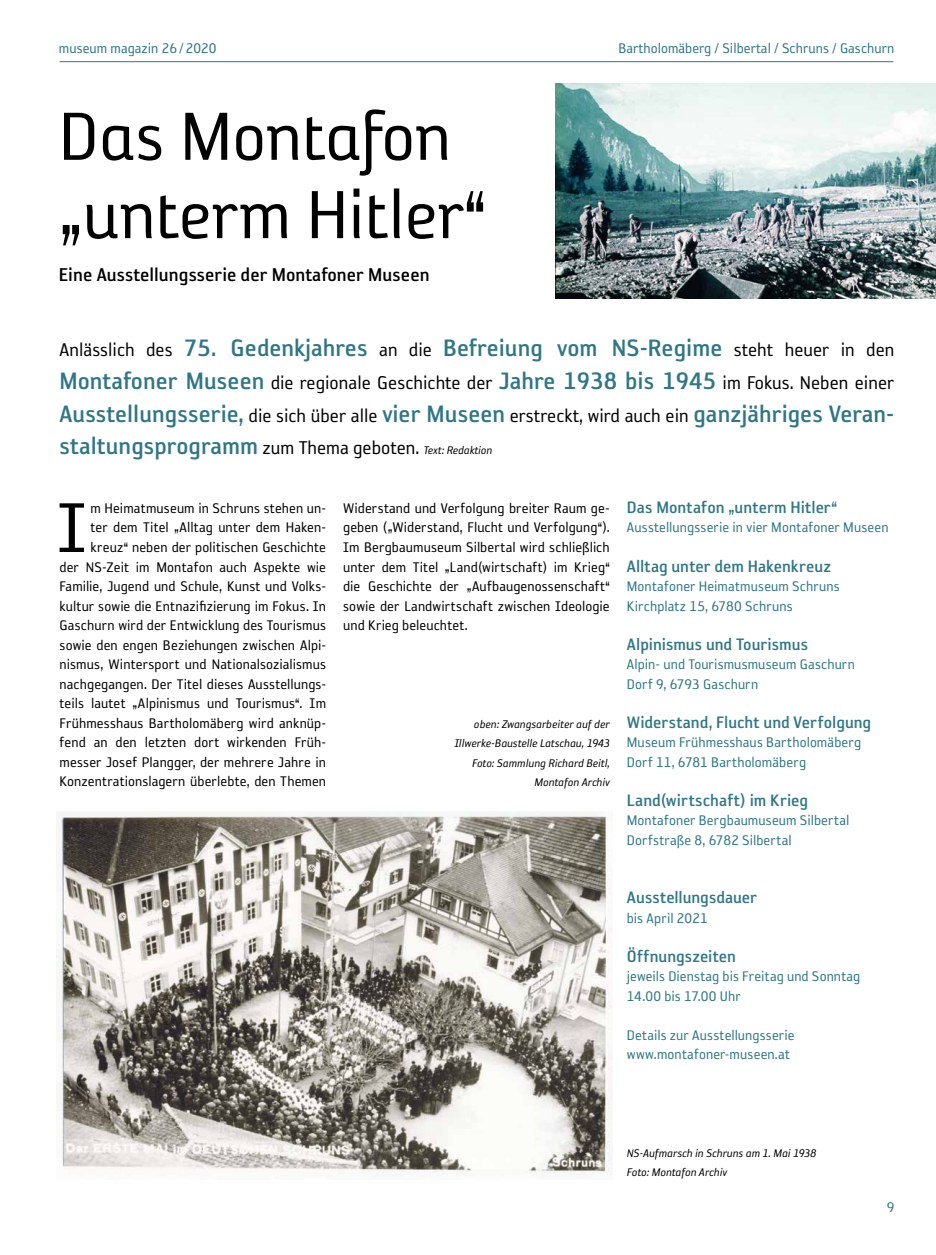
<style>
.page{position:relative;width:936px;height:1255px;background:#fff}
.page>*{position:absolute;margin:0;border:0;box-sizing:border-box;transform-origin:0 0}
.t1{font:81px "Reykjavik One A Gauge";color:#000}
.t2{font:78.3px/78.3px "Reykjavik Two A Gauge";color:#000}
.t3{font:27.3px/32.7px "Reykjavik One B Gauge";color:#317684}
.t4{font:21.3px "Reykjavik One A Gauge";color:#000}
.t5{font:21.3px "Reykjavik One B Gauge";color:#000}
.t6{font:19.05px "Reykjavik One B Gauge";color:#317684}
.t7{font:16.05px/19.5px "Reykjavik One A Gauge";letter-spacing:.005em;color:#000;text-align:right}
.t8{font:16.05px/19.5px "Reykjavik One A Gauge";letter-spacing:.005em;color:#317684}
.t9{font:italic 12.75px/19.5px "Reykjavik One A Gauge";letter-spacing:.005em;color:#000;text-align:right}
.s1{font-family:"Reykjavik One A Gauge";font-size:21.3px;color:#000}
.s2{font-family:"Reykjavik One B Gauge";font-size:27.3px;color:#317684}
.s3{font-family:"Reykjavik One A Gauge";font-style:italic;font-size:12.75px;color:#000}
</style>
<div class="page">
<img style="left:56px;top:811px;width:556px;height:364px">
<img style="left:556px;top:84px;width:379px;height:214px">
<hr style="left:60px;top:61px;width:833px;height:1px;background:#317684">
<p class="t8" style="left:59px;top:38px;width:159px">museum magazin 26 / 2020</p>
<h2 class="t2" style="left:59px;top:97px;width:428px">Das Montafon „unterm Hitler“</h2>
<h3 class="t5" style="left:59px;top:263px;width:372px">Eine Ausstellungsserie der Montafoner Museen</h3>
<p class="t8" style="left:618px;top:38px;width:277px">Bartholomäberg / Silbertal / Schruns / Gaschurn</p>
<h3 class="t3" style="left:60px;top:332px;width:836px"><span class="s1">Anlässlich des</span> 75. Gedenkjahres <span class="s1">an die</span> Befreiung vom NS-Regime <span class="s1">steht heuer in den</span></h3>
<h3 class="t4" style="left:60px;top:371px;width:836px"><span class="s2">Montafoner Museen</span> die regionale Geschichte der <span class="s2">Jahre 1938 bis 1945</span> im Fokus. Neben einer</h3>
<h3 class="t3" style="left:60px;top:397px;width:836px">Ausstellungsserie, <span class="s1">die sich über alle</span> vier Museen <span class="s1">erstreckt, wird auch ein</span> ganzjähriges Veran&shy;staltungsprogramm <span class="s1">zum Thema geboten.</span> <span class="s3">Text: Redaktion</span></h3>
<p class="t7" style="left:60px;top:498px;width:268px">m Heimatmuseum in Schruns stehen un-<br>ter dem Titel „Alltag unter dem Haken&shy;kreuz“ neben der politischen Geschichte<br>der NS-Zeit im Montafon auch Aspekte wie Familie, Jugend und Schule, Kunst und Volks&shy;kultur sowie die Entnazifizierung im Fokus. In Gaschurn wird der Entwicklung des Tourismus sowie den engen Beziehungen zwischen Alpi&shy;nismus, Wintersport und Nationalsozialismus nachgegangen. Der Titel dieses Ausstellungs&shy;teils lautet „Alpinismus und Tourismus“. Im Frühmesshaus Bartholomäberg wird anknüp&shy;fend an den letzten dort wirkenden Früh&shy;messer Josef Plangger, der mehrere Jahre in Konzentrationslagern überlebte, den Themen</p>
<p class="t6" style="left:626px;top:497px;width:212px">Das Montafon „unterm Hitler“</p>
<h1 class="t1" style="left:57px;top:484px;width:31px">I</h1>
<p class="t7" style="left:343px;top:498px;width:268px;text-align:justify">Widerstand und Verfolgung breiter Raum ge&shy;geben („Widerstand, Flucht und Verfolgung“).<br>Im Bergbaumuseum Silbertal wird schließlich unter dem Titel „Land(wirtschaft) im Krieg“ die Geschichte der „Aufbaugenossenschaft“ sowie der Landwirtschaft zwischen Ideologie und Krieg beleuchtet.</p>
<p class="t8" style="left:626px;top:518px;width:263px">Ausstellungsserie in vier Montafoner Museen</p>
<p class="t6" style="left:626px;top:556px;width:206px">Alltag unter dem Hakenkreuz</p>
<p class="t8" style="left:626px;top:576px;width:214px">Montafoner Heimatmuseum Schruns<br>Kirchplatz 15, 6780 Schruns</p>
<p class="t6" style="left:626px;top:634px;width:183px">Alpinismus und Tourismus</p>
<p class="t8" style="left:626px;top:654px;width:230px">Alpin- und Tourismusmuseum Gaschurn<br>Dorf 9, 6793 Gaschurn</p>
<p class="t6" style="left:626px;top:712px;width:246px">Widerstand, Flucht und Verfolgung</p>
<p class="t8" style="left:626px;top:732px;width:236px">Museum Frühmesshaus Bartholomäberg<br>Dorf 11, 6781 Bartholomäberg</p>
<p class="t6" style="left:626px;top:790px;width:183px">Land(wirtschaft) im Krieg</p>
<p class="t8" style="left:626px;top:810px;width:224px">Montafoner Bergbaumuseum Silbertal<br>Dorfstraße 8, 6782 Silbertal</p>
<p class="t9" style="left:454px;top:714px;width:157px">oben: Zwangsarbeiter auf der<br>Illwerke-Baustelle Latschau, 1943<br>Foto: Sammlung Richard Beitl,<br>Montafon Archiv</p>
<p class="t6" style="left:626px;top:887px;width:132px">Ausstellungsdauer</p>
<p class="t8" style="left:626px;top:908px;width:82px">bis April 2021</p>
<p class="t6" style="left:626px;top:946px;width:111px">Öffnungszeiten</p>
<p class="t8" style="left:626px;top:966px;width:235px">jeweils Dienstag bis Freitag und Sonntag<br>14.00 bis 17.00 Uhr</p>
<p class="t8" style="left:626px;top:1025px;width:169px">Details zur Ausstellungsserie www.montafoner-museen.at</p>
<p class="t9" style="left:626px;top:1143px;width:191px;text-align:left">NS-Aufmarsch in Schruns am 1. Mai 1938<br>Foto: Montafon Archiv</p>
<p class="t8" style="left:886px;top:1197px;width:9px">9</p>
</div>
